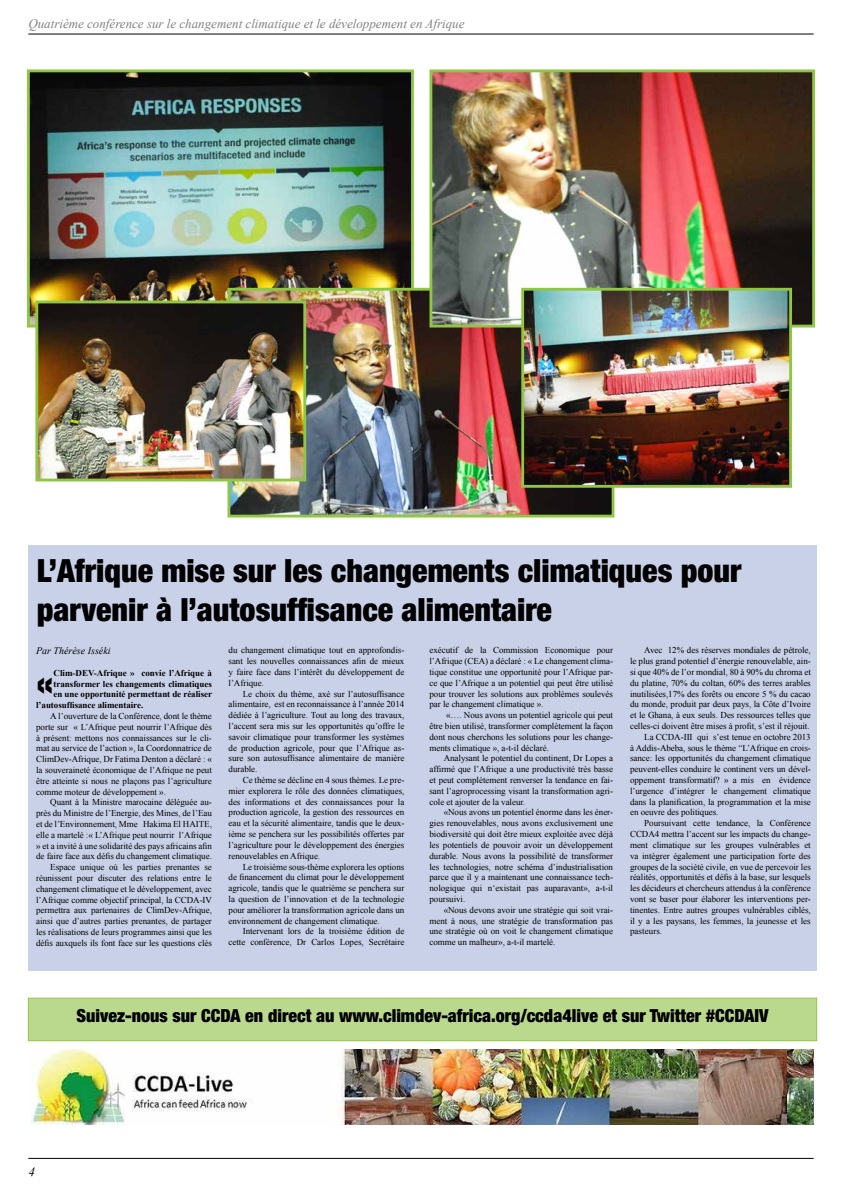
<style>
.page{position:relative;width:842px;height:1191px;background:#fff}
.page>*{position:absolute;margin:0;border:0;box-sizing:border-box;transform-origin:0 0}
.t1{font:800 condensed 39.3px "Helvetica Neue";color:#000}
.t2{font:900 condensed 32px/38.4px "Helvetica Neue LT Std";color:#000}
.t3{font:900 condensed 18px "Helvetica Neue LT Std";color:#000}
.t4{font:italic 13px "Times New Roman";color:#808285}
.t5{font:italic 13px "Times New Roman";color:#000}
.t6{font:italic 10px "Times New Roman";color:#000}
.t7{font:9px/10.8px "Times New Roman";letter-spacing:-.005em;color:#000;text-align:justify}
.t8{font:700 9px "Times New Roman";letter-spacing:-.005em;color:#000}
</style>
<div class="page">
<hr style="left:28px;top:34px;width:786px;height:1px;background:#000">
<hr style="left:28px;top:1158px;width:786px;height:1px;background:#000">
<div style="left:28px;top:998px;width:789px;height:42px;background:#bad98d;border:1px solid #8fc644"></div>
<div style="left:28px;top:545px;width:789px;height:425px;background:#c8d1e7"></div>
<img style="left:31px;top:1049px;width:785px;height:75px">
<img style="left:31px;top:73px;width:379px;height:250px">
<div style="left:27px;top:69px;width:387px;height:258px;border:3px solid #8fc644"></div>
<img style="left:231px;top:292px;width:379px;height:221px">
<div style="left:227px;top:288px;width:387px;height:229px;border:3px solid #8fc644"></div>
<img style="left:433px;top:73px;width:378px;height:250px">
<div style="left:429px;top:69px;width:386px;height:258px;border:3px solid #8fc644"></div>
<img style="left:525px;top:292px;width:263px;height:192px">
<div style="left:521px;top:288px;width:271px;height:200px;border:3px solid #8fc644"></div>
<img style="left:39px;top:304px;width:263px;height:173px">
<div style="left:35px;top:300px;width:271px;height:181px;border:3px solid #8fc644"></div>
<h3 class="t4" style="left:28px;top:15px;width:438px">Quatrième conférence sur le changement climatique et le développement en Afrique</h3>
<h2 class="t2" style="left:37px;top:551px;width:706px">L’Afrique mise sur les changements climatiques pour parvenir à l’autosuffisance alimentaire</h2>
<p class="t6" style="left:36px;top:644px;width:76px">Par Thérèse Isséki</p>
<h1 class="t1" style="left:36px;top:659px;width:19px">«</h1>
<p class="t7" style="left:429px;top:645px;width:185px">exécutif de la Commission Economique pour l’Afrique (CEA) a déclaré : « Le changement clima&shy;tique constitue une opportunité pour l’Afrique par&shy;ce que l’Afrique a un potentiel qui peut être utilisé pour trouver les solutions aux problèmes soulevés par le changement climatique ».</p>
<p class="t7" style="left:429px;top:709px;width:185px;text-indent:17px">«…. Nous avons un potentiel agricole qui peut être bien utilisé, transformer complètement la façon dont nous cherchons les solutions pour les change&shy;ments climatique », a-t-il déclaré.</p>
<p class="t7" style="left:429px;top:753px;width:185px;text-indent:14px">Analysant le potentiel du continent, Dr Lopes a affirmé que l’Afrique a une productivité très basse et peut complètement renverser la tendance en fai&shy;sant l’agroprocessing visant la transformation agri&shy;cole et ajouter de la valeur.</p>
<p class="t7" style="left:429px;top:807px;width:185px;text-indent:14px">«Nous avons un potentiel énorme dans les éner&shy;gies renouvelables, nous avons exclusivement une biodiversité qui doit être mieux exploitée avec déjà les potentiels de pouvoir avoir un développement durable. Nous avons la possibilité de transformer les technologies, notre schéma d’industrialisation parce que il y a maintenant une connaissance tech&shy;nologique qui n‘existait pas auparavant», a-t-il poursuivi.</p>
<p class="t7" style="left:429px;top:904px;width:185px;text-indent:14px">«Nous devons avoir une stratégie qui soit vrai&shy;ment à nous, une stratégie de transformation pas une stratégie où on voit le changement climatique comme un malheur», a-t-il martelé.</p>
<p class="t7" style="left:644px;top:645px;width:168px">Avec 12% des réserves mondiales de pétrole,</p>
<p class="t7" style="left:630px;top:655px;width:182px">le plus grand potentiel d’énergie renouvelable, ain-</p>
<p class="t7" style="left:630px;top:666px;width:182px">si que 40% de l’or mondial, 80 à 90% du chroma et</p>
<p class="t7" style="left:630px;top:677px;width:182px">du platine, 70% du coltan, 60% des terres arables</p>
<p class="t7" style="left:630px;top:688px;width:182px">inutilisées,17% des forêts ou encore 5 % du cacao</p>
<p class="t7" style="left:630px;top:699px;width:182px">du monde, produit par deux pays, la Côte d’Ivoire</p>
<p class="t7" style="left:630px;top:709px;width:182px">et le Ghana, à eux seuls. Des ressources telles que</p>
<p class="t7" style="left:630px;top:720px;width:181px">celles-ci doivent être mises à profit, s’est il réjouit.</p>
<p class="t7" style="left:644px;top:731px;width:168px">La CCDA-III qui s’est tenue en octobre 2013</p>
<p class="t7" style="left:630px;top:742px;width:182px">à Addis-Abeba, sous le thème “L’Afrique en crois-</p>
<p class="t7" style="left:630px;top:753px;width:182px">sance: les opportunités du changement climatique</p>
<p class="t7" style="left:630px;top:763px;width:182px">peuvent-elles conduire le continent vers un dével-</p>
<p class="t7" style="left:630px;top:774px;width:182px">oppement transformatif? » a mis en évidence</p>
<p class="t7" style="left:630px;top:785px;width:182px">l’urgence d’intégrer le changement climatique</p>
<p class="t7" style="left:630px;top:796px;width:182px">dans la planification, la programmation et la mise</p>
<p class="t7" style="left:630px;top:807px;width:90px">en oeuvre des politiques.</p>
<p class="t7" style="left:644px;top:817px;width:168px">Poursuivant cette tendance, la Conférence</p>
<p class="t7" style="left:630px;top:828px;width:182px">CCDA4 mettra l’accent sur les impacts du change-</p>
<p class="t7" style="left:630px;top:839px;width:182px">ment climatique sur les groupes vulnérables et</p>
<p class="t7" style="left:630px;top:850px;width:182px">va intégrer également une participation forte des</p>
<p class="t7" style="left:630px;top:861px;width:182px">groupes de la société civile, en vue de percevoir les</p>
<p class="t7" style="left:630px;top:871px;width:182px">réalités, opportunités et défis à la base, sur lesquels</p>
<p class="t7" style="left:630px;top:882px;width:182px">les décideurs et chercheurs attendus à la conférence</p>
<p class="t7" style="left:630px;top:893px;width:182px">vont se baser pour élaborer les interventions per-</p>
<p class="t7" style="left:630px;top:904px;width:182px">tinentes. Entre autres groupes vulnérables ciblés,</p>
<p class="t7" style="left:630px;top:915px;width:182px">il y a les paysans, les femmes, la jeunesse et les</p>
<p class="t7" style="left:630px;top:925px;width:34px">pasteurs.</p>
<p class="t7" style="left:229px;top:645px;width:177px">du changement climatique tout en approfondis&shy;sant les nouvelles connaissances afin de mieux y faire face dans l’intérêt du développement de l’Afrique.</p>
<p class="t7" style="left:229px;top:688px;width:177px;text-indent:14px">Le choix du thème, axé sur l’autosuffisance alimentaire, est en reconnaissance à l’année 2014 dédiée à l’agriculture. Tout au long des travaux, l’accent sera mis sur les opportunités qu’offre le savoir climatique pour transformer les systèmes de production agricole, pour que l’Afrique as&shy;sure son autosuffisance alimentaire de manière durable.</p>
<p class="t7" style="left:229px;top:774px;width:177px;text-indent:14px">Ce thème se décline en 4 sous thèmes. Le pre&shy;mier explorera le rôle des données climatiques, des informations et des connaissances pour la production agricole, la gestion des ressources en eau et la sécurité alimentaire, tandis que le deux&shy;ième se penchera sur les possibilités offertes par l’agriculture pour le développement des énergies renouvelables en Afrique.</p>
<p class="t7" style="left:229px;top:861px;width:177px;text-indent:14px">Le troisième sous-thème explorera les options de financement du climat pour le développement agricole, tandis que le quatrième se penchera sur la question de l’innovation et de la technologie pour améliorer la transformation agricole dans un environnement de changement climatique.</p>
<p class="t7" style="left:229px;top:925px;width:177px;text-align:right">Intervenant lors de la troisième édition de cette conférence, Dr Carlos Lopes, Secrétaire</p>
<p class="t8" style="left:54px;top:666px;width:160px">Clim-DEV-Afrique » convie l’Afrique à</p>
<p class="t8" style="left:54px;top:677px;width:160px">transformer les changements climatiques</p>
<p class="t8" style="left:54px;top:688px;width:160px">en une opportunité permettant de réaliser</p>
<p class="t8" style="left:36px;top:699px;width:109px">l’autosuffisance alimentaire.</p>
<p class="t7" style="left:36px;top:710px;width:177px;text-indent:14px">A l’ouverture de la Conférence, dont le thème porte sur « L’Afrique peut nourrir l’Afrique dès à présent: mettons nos connaissances sur le cli&shy;mat au service de l’action », la Coordonnatrice de ClimDev-Afrique, Dr Fatima Denton a déclaré : « la souveraineté économique de l’Afrique ne peut être atteinte si nous ne plaçons pas l’agriculture comme moteur de développement ».</p>
<p class="t7" style="left:36px;top:797px;width:177px;text-align:right">Quant à la Ministre marocaine déléguée au&shy;près du Ministre de l’Energie, des Mines, de l’Eau et de l’Environnement, Mme Hakima El HAITE, elle a martelé :« L’Afrique peut nourrir l’Afrique » et a invité à une solidarité des pays africains afin de faire face aux défis du changement climatique.<br>Espace unique où les parties prenantes se réunissent pour discuter des relations entre le changement climatique et le développement, avec l’Afrique comme objectif principal, la CCDA-IV permettra aux partenaires de ClimDev-Afrique, ainsi que d’autres parties prenantes, de partager les réalisations de leurs programmes ainsi que les défis auxquels ils font face sur les questions clés</p>
<h3 class="t3" style="left:77px;top:1004px;width:693px">Suivez-nous sur CCDA en direct au www.climdev-africa.org/ccda4live et sur Twitter #CCDAIV</h3>
<h3 class="t5" style="left:28px;top:1162px;width:8px">4</h3>
</div>
